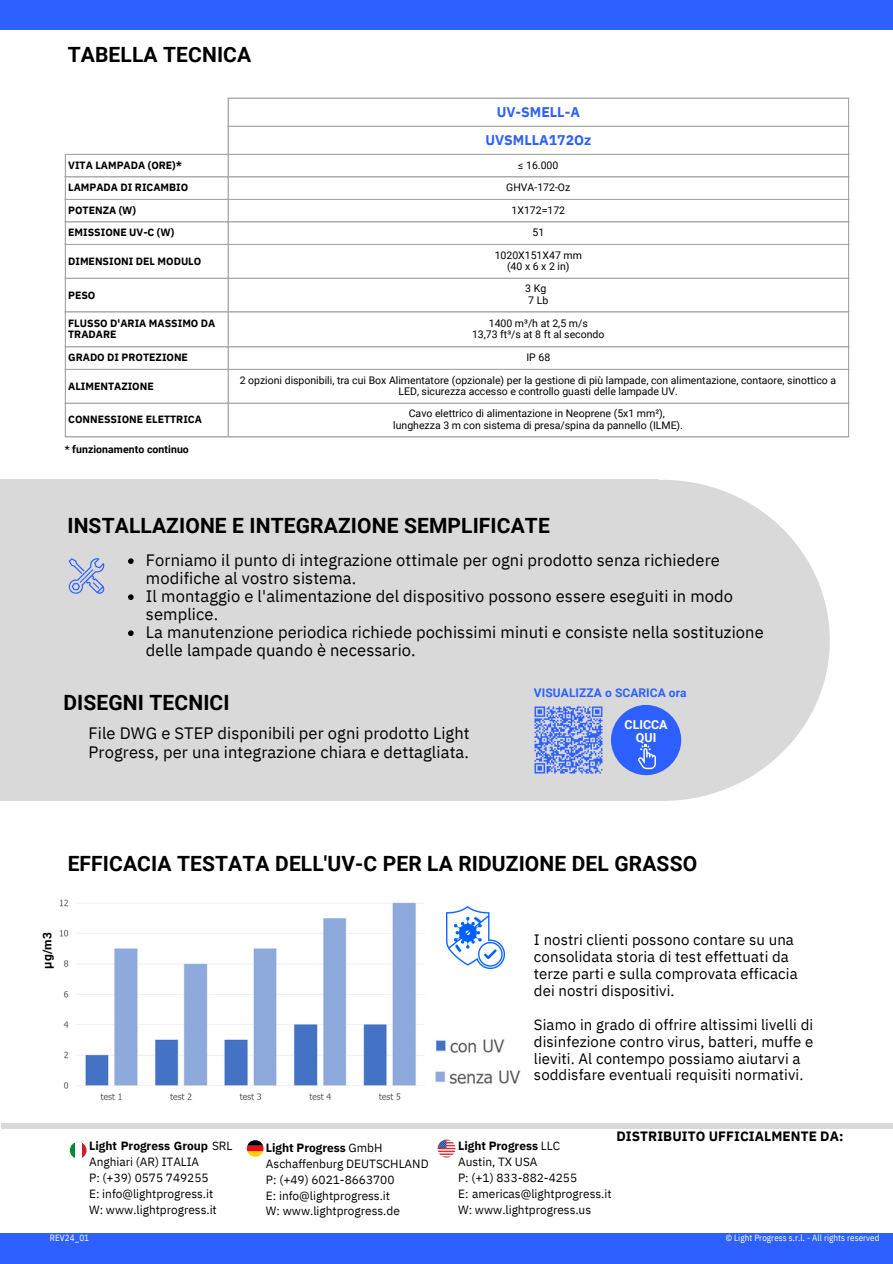
<style>
.page{position:relative;width:893px;height:1264px;background:#fff}
.page>*{position:absolute;margin:0;border:0;box-sizing:border-box;transform-origin:0 0}
.t1{font:700 21px "Roboto";letter-spacing:.005em;color:#000}
.t2{font:16.5px/18px "IBM Plex Sans";letter-spacing:.005em;color:#000}
.t3{font:15px/16.8px "IBM Plex Sans";letter-spacing:.005em;color:#000}
.t4{font:700 13.95px "IBM Plex Sans";color:#2d60ff}
.t5{font:700 13.5px "IBM Plex Sans";letter-spacing:.005em;color:#000}
.t6{font:700 12.45px "Roboto";color:#fff}
.t7{font:700 12px "Roboto";letter-spacing:.005em;color:#2d60ff}
.t8{font:700 12px "Roboto";color:#000}
.t9{font:11.85px/15.9px "IBM Plex Sans";color:#000}
.t10{font:10.5px/11.4px "Roboto";color:#000;text-align:center}
.t11{font:700 10.5px/11.4px "IBM Plex Sans";color:#000}
.t12{font:700 10.5px "Roboto";letter-spacing:.005em;color:#000}
.t13{font:9px "IBM Plex Sans Cond";letter-spacing:.005em;color:#fff}
.s1{font-weight:700}
</style>
<div class="page">
<div style="left:0;top:0;width:892px;height:30px;background:#2d60ff"></div>
<div style="left:1px;top:1122px;width:891px;height:6px;background:#d9d9d9"></div>
<hr style="left:65px;top:155px;width:1px;height:281px;background:#a6a6a6">
<hr style="left:227px;top:99px;width:2px;height:337px;background:#a6a6a6">
<hr style="left:847px;top:99px;width:2px;height:337px;background:#a6a6a6">
<hr style="left:227px;top:98px;width:622px;height:1px;background:#a6a6a6">
<hr style="left:227px;top:126px;width:622px;height:1px;background:#a6a6a6">
<hr style="left:65px;top:154px;width:784px;height:1px;background:#a6a6a6">
<hr style="left:65px;top:176px;width:784px;height:1px;background:#a6a6a6">
<hr style="left:65px;top:199px;width:784px;height:1px;background:#a6a6a6">
<hr style="left:65px;top:221px;width:784px;height:1px;background:#a6a6a6">
<hr style="left:65px;top:244px;width:784px;height:1px;background:#a6a6a6">
<hr style="left:65px;top:278px;width:784px;height:1px;background:#a6a6a6">
<hr style="left:65px;top:311px;width:784px;height:1px;background:#a6a6a6">
<hr style="left:65px;top:346px;width:784px;height:1px;background:#a6a6a6">
<hr style="left:65px;top:369px;width:784px;height:1px;background:#a6a6a6">
<hr style="left:65px;top:402px;width:784px;height:2px;background:#a6a6a6">
<hr style="left:65px;top:436px;width:784px;height:1px;background:#a6a6a6">
<div style="left:0;top:480px;width:658px;height:321px;background:#d9d9d9"></div>
<div style="left:494px;top:480px;width:335px;height:321px;background:#d9d9d9;border-radius:50%"></div>
<svg style="left:81px;top:1142px;width:6px;height:16px"></svg>
<svg style="left:69px;top:1142px;width:6px;height:16px"></svg>
<svg style="left:247px;top:1151px;width:16px;height:5px"></svg>
<div style="left:246px;top:1145px;width:17px;height:6px;background:#e31218"></div>
<svg style="left:247px;top:1140px;width:16px;height:5px"></svg>
<div style="left:0;top:1232px;width:892px;height:31px;background:#2d60ff"></div>
<img style="left:437px;top:1139px;width:18px;height:18px">
<img style="left:446px;top:906px;width:59px;height:62px">
<img style="left:59px;top:899px;width:365px;height:202px">
<img style="left:436px;top:1039px;width:69px;height:14px">
<img style="left:435px;top:1070px;width:86px;height:14px">
<img style="left:534px;top:706px;width:69px;height:68px">
<svg style="left:611px;top:705px;width:70px;height:70px"></svg>
<img style="left:68px;top:558px;width:37px;height:36px">
<svg style="left:128px;top:558px;width:6px;height:6px"></svg>
<svg style="left:128px;top:594px;width:6px;height:6px"></svg>
<svg style="left:128px;top:630px;width:6px;height:6px"></svg>
<p class="t1" style="left:68px;top:43px;width:185px">TABELLA TECNICA</p>
<p class="t4" style="left:496px;top:102px;width:85px">UV-SMELL-A</p>
<p class="t4" style="left:485px;top:130px;width:107px">UVSMLLA172Oz</p>
<p class="t11" style="left:68px;top:159px;width:115px">VITA LAMPADA (ORE)*</p>
<p class="t10" style="left:518px;top:160px;width:42px">≤ 16.000</p>
<p class="t11" style="left:68px;top:181px;width:122px">LAMPADA DI RICAMBIO</p>
<p class="t10" style="left:506px;top:182px;width:66px">GHVA-172-Oz</p>
<p class="t11" style="left:68px;top:204px;width:69px">POTENZA (W)</p>
<p class="t10" style="left:511px;top:204px;width:55px">1X172=172</p>
<p class="t11" style="left:68px;top:226px;width:108px">EMISSIONE UV-C (W)</p>
<p class="t10" style="left:532px;top:227px;width:13px">51</p>
<p class="t11" style="left:68px;top:255px;width:135px">DIMENSIONI DEL MODULO</p>
<p class="t10" style="left:494px;top:249px;width:89px">1020X151X47 mm</p>
<p class="t10" style="left:507px;top:261px;width:64px">(40 x 6 x 2 in)</p>
<p class="t11" style="left:68px;top:289px;width:29px">PESO</p>
<p class="t10" style="left:525px;top:283px;width:22px">3 Kg</p>
<p class="t10" style="left:528px;top:294px;width:22px">7 Lb</p>
<p class="t11" style="left:68px;top:317px;width:149px">FLUSSO D'ARIA MASSIMO DA<br>TRADARE</p>
<p class="t10" style="left:488px;top:318px;width:100px">1400 m³/h at 2,5 m/s</p>
<p class="t10" style="left:472px;top:329px;width:134px">13,73 ft³/s at 8 ft al secondo</p>
<p class="t11" style="left:68px;top:351px;width:121px">GRADO DI PROTEZIONE</p>
<p class="t10" style="left:526px;top:352px;width:25px">IP 68</p>
<p class="t11" style="left:68px;top:380px;width:87px">ALIMENTAZIONE</p>
<p class="t10" style="left:240px;top:374px;width:598px">2 opzioni disponibili, tra cui Box Alimentatore (opzionale) per la gestione di più lampade, con alimentazione, contaore, sinottico a<br>LED, sicurezza accesso e controllo guasti delle lampade UV.</p>
<p class="t11" style="left:68px;top:414px;width:135px">CONNESSIONE ELETTRICA</p>
<h6 class="t10" style="left:409px;top:408px;width:257px">Cavo elettrico di alimentazione in Neoprene (5x1 mm²),</h6>
<h1 class="t10" style="left:393px;top:419px;width:291px">lunghezza 3 m con sistema di presa/spina da pannello (ILME).</h1>
<p class="t12" style="left:65px;top:443px;width:125px">* funzionamento continuo</p>
<h5 class="t1" style="left:67px;top:513px;width:484px">INSTALLAZIONE E INTEGRAZIONE SEMPLIFICATE</h5>
<p class="t2" style="left:146px;top:551px;width:575px">Forniamo il punto di integrazione ottimale per ogni prodotto senza richiedere modifiche al vostro sistema.</p>
<h5 class="t2" style="left:146px;top:587px;width:588px">Il montaggio e l'alimentazione del dispositivo possono essere eseguiti in modo semplice.</h5>
<p class="t2" style="left:146px;top:623px;width:619px">La manutenzione periodica richiede pochissimi minuti e consiste nella sostituzione delle lampade quando è necessario.</p>
<h2 class="t7" style="left:534px;top:686px;width:154px">VISUALIZZA o SCARICA ora</h2>
<h2 class="t6" style="left:624px;top:717px;width:45px">CLICCA</h2>
<p class="t1" style="left:63px;top:690px;width:167px">DISEGNI TECNICI</p>
<h3 class="t2" style="left:88px;top:724px;width:382px">File DWG e STEP disponibili per ogni prodotto Light</h3>
<h2 class="t6" style="left:636px;top:730px;width:22px">QUI</h2>
<h3 class="t2" style="left:88px;top:743px;width:382px">Progress, per una integrazione chiara e dettagliata.</h3>
<h4 class="t1" style="left:68px;top:851px;width:631px">EFFICACIA TESTATA DELL'UV-C PER LA RIDUZIONE DEL GRASSO</h4>
<p class="t8" style="left:40px;top:968px;width:38px;rotate:-90deg">μg/m3</p>
<h1 class="t3" style="left:534px;top:931px;width:265px">I nostri clienti possono contare su una consolidata storia di test effettuati da terze parti e sulla comprovata efficacia dei nostri dispositivi.</h1>
<p class="t3" style="left:534px;top:1015px;width:281px">Siamo in grado di offrire altissimi livelli di disinfezione contro virus, batteri, muffe e lieviti. Al contempo possiamo aiutarvi a soddisfare eventuali requisiti normativi.</p>
<h1 class="t5" style="left:616px;top:1126px;width:229px">DISTRIBUITO UFFICIALMENTE DA:</h1>
<p class="t9" style="left:89px;top:1137px;width:145px"><span class="s1">Light Progress Group</span> SRL<br>Anghiari (AR) ITALIA<br>P: (+39) 0575 749255<br>E: info@lightprogress.it<br>W: www.lightprogress.it</p>
<p class="t9" style="left:266px;top:1139px;width:164px"><span class="s1">Light Progress</span> GmbH<br>Aschaffenburg DEUTSCHLAND<br>P: (+49) 6021-8663700<br>E: info@lightprogress.it<br>W: www.lightprogress.de</p>
<p class="t9" style="left:458px;top:1137px;width:155px"><span class="s1">Light Progress</span> LLC<br>Austin, TX USA<br>P: (+1) 833-882-4255<br>E: americas@lightprogress.it<br>W: www.lightprogress.us</p>
<h2 class="t13" style="left:50px;top:1232px;width:41px">REV24_01</h2>
<h1 class="t13" style="left:725px;top:1232px;width:155px">© Light Progress s.r.l. - All rights reserved</h1>
</div>
